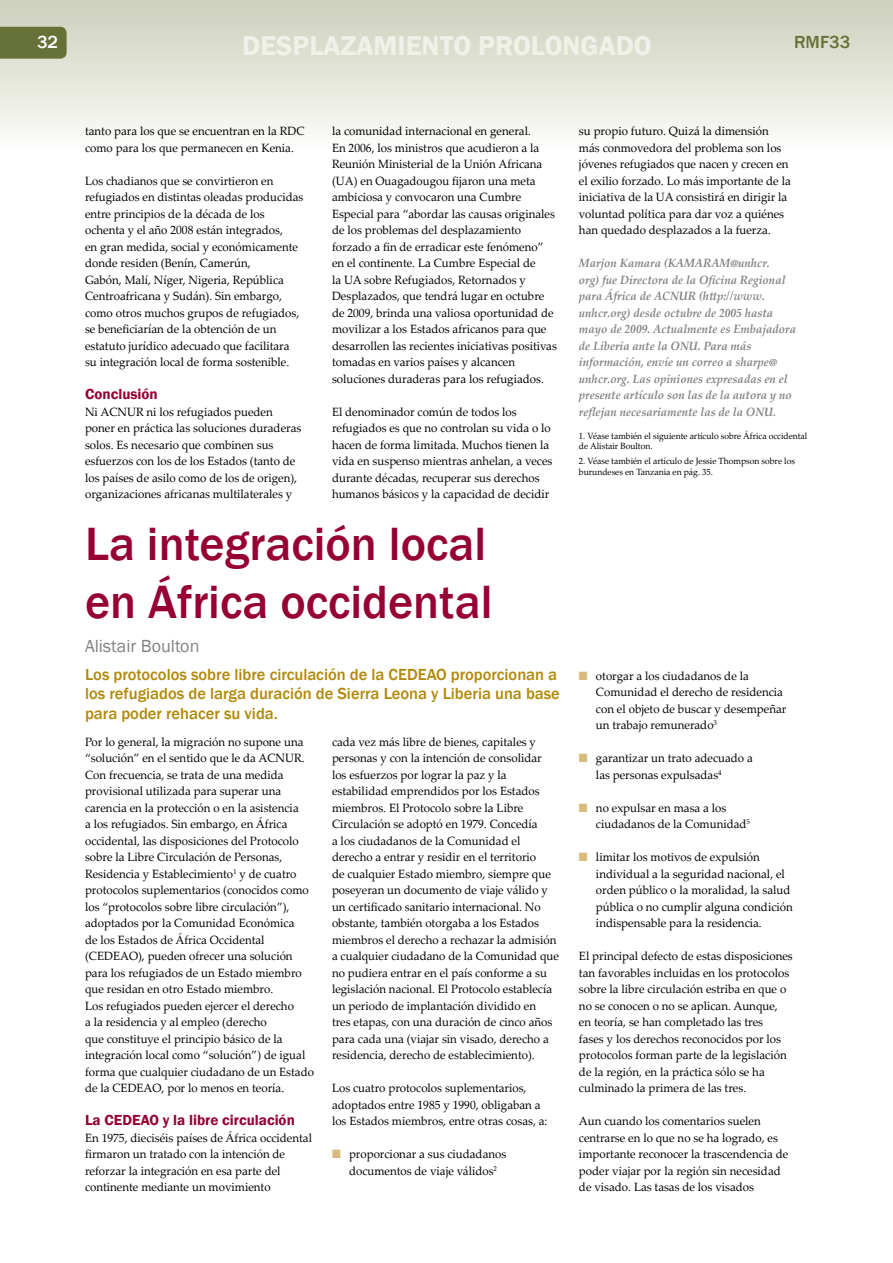
<style>
.page{position:relative;width:893px;height:1263px;background:#fff}
.page>*{position:absolute;margin:0;border:0;box-sizing:border-box;transform-origin:0 0}
.t1{font:500 48px/57.6px "Franklin Gothic";color:#960032}
.t2{font:600 27.9px "Franklin Gothic";color:#f0f2ea}
.t3{font:18px "Franklin Gothic";color:#808285}
.t4{font:500 18px "Franklin Gothic";color:#667138}
.t5{font:500 18px "Franklin Gothic";color:#fff}
.t6{font:500 16.5px/19.5px "Franklin Gothic";color:#b18807}
.t7{font:600 15px "Franklin Gothic";color:#960032}
.t8{font:12px/16.5px "Palatino Linotype";color:#000;scale:.96 1}
.t9{font:italic 700 12px/16.5px "Palatino Linotype";color:#808285;scale:.95 1}
.t10{font:9px/10.5px "Palatino Linotype";color:#000;scale:.95 1}
.s1{color:#d8bb7c}
</style>
<div class="page">
<div style="left:0;top:0;width:893px;height:147px;background:linear-gradient(to bottom,#ccd0bb,#fbfcf9)"></div>
<div style="left:0;top:27px;width:67px;height:32px;background:#667138"></div>
<svg style="left:892px;top:0;width:1px;height:147px"></svg>
<h3 class="t5" style="left:37px;top:31px;width:23px">32</h3>
<h2 class="t2" style="left:242px;top:28px;width:409px">DESPLAZAMIENTO PROLONGADO</h2>
<h3 class="t4" style="left:794px;top:31px;width:58px">RMF33</h3>
<p class="t8" style="left:85px;top:122px;width:230px">tanto para los que se encuentran en la RDC como para los que permanecen en Kenia.</p>
<p class="t8" style="left:85px;top:172px;width:229px">Los chadianos que se convirtieron en refugiados en distintas oleadas producidas entre principios de la década de los ochenta y el año 2008 están integrados,<br>en gran medida, social y económicamente donde residen (Benín, Camerún,<br>Gabón, Malí, Níger, Nigeria, República Centroafricana y Sudán). Sin embargo, como otros muchos grupos de refugiados, se beneficiarían de la obtención de un estatuto jurídico adecuado que facilitara su integración local de forma sostenible.</p>
<p class="t7" style="left:85px;top:385px;width:74px">Conclusión</p>
<p class="t8" style="left:85px;top:403px;width:227px">Ni ACNUR ni los refugiados pueden poner en práctica las soluciones duraderas solos. Es necesario que combinen sus esfuerzos con los de los Estados (tanto de los países de asilo como de los de origen), organizaciones africanas multilaterales y</p>
<p class="t8" style="left:332px;top:122px;width:236px">la comunidad internacional en general.<br>En 2006, los ministros que acudieron a la Reunión Ministerial de la Unión Africana (UA) en Ouagadougou fijaron una meta ambiciosa y convocaron una Cumbre Especial para “abordar las causas originales de los problemas del desplazamiento forzado a fin de erradicar este fenómeno” en el continente. La Cumbre Especial de<br>la UA sobre Refugiados, Retornados y Desplazados, que tendrá lugar en octubre de 2009, brinda una valiosa oportunidad de movilizar a los Estados africanos para que desarrollen las recientes iniciativas positivas tomadas en varios países y alcancen soluciones duraderas para los refugiados.</p>
<p class="t8" style="left:332px;top:403px;width:231px">El denominador común de todos los refugiados es que no controlan su vida o lo hacen de forma limitada. Muchos tienen la vida en suspenso mientras anhelan, a veces durante décadas, recuperar sus derechos humanos básicos y la capacidad de decidir</p>
<h1 class="t1" style="left:85px;top:516px;width:409px">La integración local en África occidental</h1>
<h3 class="t3" style="left:85px;top:635px;width:116px">Alistair Boulton</h3>
<h3 class="t6" style="left:85px;top:665px;width:476px">Los protocolos sobre libre circulación de la CEDEAO proporcionan a los refugiados de larga duración de Sierra Leona y Liberia una base para poder rehacer su vida.</h3>
<p class="t8" style="left:85px;top:733px;width:240px">Por lo general, la migración no supone una “solución” en el sentido que le da ACNUR.<br>Con frecuencia, se trata de una medida provisional utilizada para superar una carencia en la protección o en la asistencia<br>a los refugiados. Sin embargo, en África occidental, las disposiciones del Protocolo sobre la Libre Circulación de Personas, Residencia y Establecimiento<sup>1</sup> y de cuatro protocolos suplementarios (conocidos como los “protocolos sobre libre circulación”), adoptados por la Comunidad Económica<br>de los Estados de África Occidental (CEDEAO), pueden ofrecer una solución para los refugiados de un Estado miembro que residan en otro Estado miembro.<br>Los refugiados pueden ejercer el derecho<br>a la residencia y al empleo (derecho<br>que constituye el principio básico de la integración local como “solución”) de igual forma que cualquier ciudadano de un Estado de la CEDEAO, por lo menos en teoría.</p>
<p class="t7" style="left:85px;top:1111px;width:211px">La CEDEAO y la libre circulación</p>
<p class="t8" style="left:85px;top:1129px;width:238px">En 1975, dieciséis países de África occidental firmaron un tratado con la intención de reforzar la integración en esa parte del continente mediante un movimiento</p>
<p class="t8" style="left:332px;top:733px;width:238px">cada vez más libre de bienes, capitales y personas y con la intención de consolidar los esfuerzos por lograr la paz y la estabilidad emprendidos por los Estados miembros. El Protocolo sobre la Libre Circulación se adoptó en 1979. Concedía<br>a los ciudadanos de la Comunidad el derecho a entrar y residir en el territorio<br>de cualquier Estado miembro, siempre que poseyeran un documento de viaje válido y un certificado sanitario internacional. No obstante, también otorgaba a los Estados miembros el derecho a rechazar la admisión a cualquier ciudadano de la Comunidad que no pudiera entrar en el país conforme a su legislación nacional. El Protocolo establecía un periodo de implantación dividido en<br>tres etapas, con una duración de cinco años para cada una (viajar sin visado, derecho a residencia, derecho de establecimiento).</p>
<p class="t8" style="left:332px;top:1079px;width:226px">Los cuatro protocolos suplementarios, adoptados entre 1985 y 1990, obligaban a los Estados miembros, entre otras cosas, a:</p>
<p class="t8" style="left:349px;top:1145px;width:165px;text-indent:-17px"><span class="s1">■</span> proporcionar a sus ciudadanos documentos de viaje válidos<sup>2</sup></p>
<p class="t8" style="left:579px;top:122px;width:222px">su propio futuro. Quizá la dimensión más conmovedora del problema son los jóvenes refugiados que nacen y crecen en el exilio forzado. Lo más importante de la iniciativa de la UA consistirá en dirigir la voluntad política para dar voz a quiénes han quedado desplazados a la fuerza.</p>
<p class="t9" style="left:579px;top:254px;width:230px">Marjon Kamara (KAMARAM@unhcr.<br>org) fue Directora de la Oficina Regional para África de ACNUR (http://www. unhcr.org) desde octubre de 2005 hasta mayo de 2009. Actualmente es Embajadora de Liberia ante la ONU. Para más información, envíe un correo a sharpe@ unhcr.org. Las opiniones expresadas en el presente artículo son las de la autora y no reflejan necesariamente las de la ONU.</p>
<p class="t10" style="left:579px;top:430px;width:242px">1. Véase también el siguiente artículo sobre África occidental de Alistair Boulton.</p>
<p class="t10" style="left:579px;top:455px;width:229px">2. Véase también el artículo de Jessie Thompson sobre los burundeses en Tanzania en pág. 35.</p>
<p class="t8" style="left:596px;top:667px;width:200px;text-indent:-17px"><span class="s1">■</span> otorgar a los ciudadanos de la<br>Comunidad el derecho de residencia con el objeto de buscar y desempeñar un trabajo remunerado<sup>3</sup></p>
<p class="t8" style="left:596px;top:749px;width:165px;text-indent:-17px"><span class="s1">■</span> garantizar un trato adecuado a las personas expulsadas<sup>4</sup></p>
<p class="t8" style="left:596px;top:799px;width:162px;text-indent:-17px"><span class="s1">■</span> no expulsar en masa a los ciudadanos de la Comunidad<sup>5</sup></p>
<p class="t8" style="left:596px;top:848px;width:207px;text-indent:-17px"><span class="s1">■</span> limitar los motivos de expulsión individual a la seguridad nacional, el orden público o la moralidad, la salud pública o no cumplir alguna condición indispensable para la residencia.</p>
<p class="t8" style="left:579px;top:947px;width:224px">El principal defecto de estas disposiciones tan favorables incluidas en los protocolos sobre la libre circulación estriba en que o no se conocen o no se aplican. Aunque, en teoría, se han completado las tres<br>fases y los derechos reconocidos por los protocolos forman parte de la legislación de la región, en la práctica sólo se ha culminado la primera de las tres.</p>
<p class="t8" style="left:579px;top:1112px;width:220px">Aun cuando los comentarios suelen centrarse en lo que no se ha logrado, es importante reconocer la trascendencia de poder viajar por la región sin necesidad de visado. Las tasas de los visados</p>
</div>
